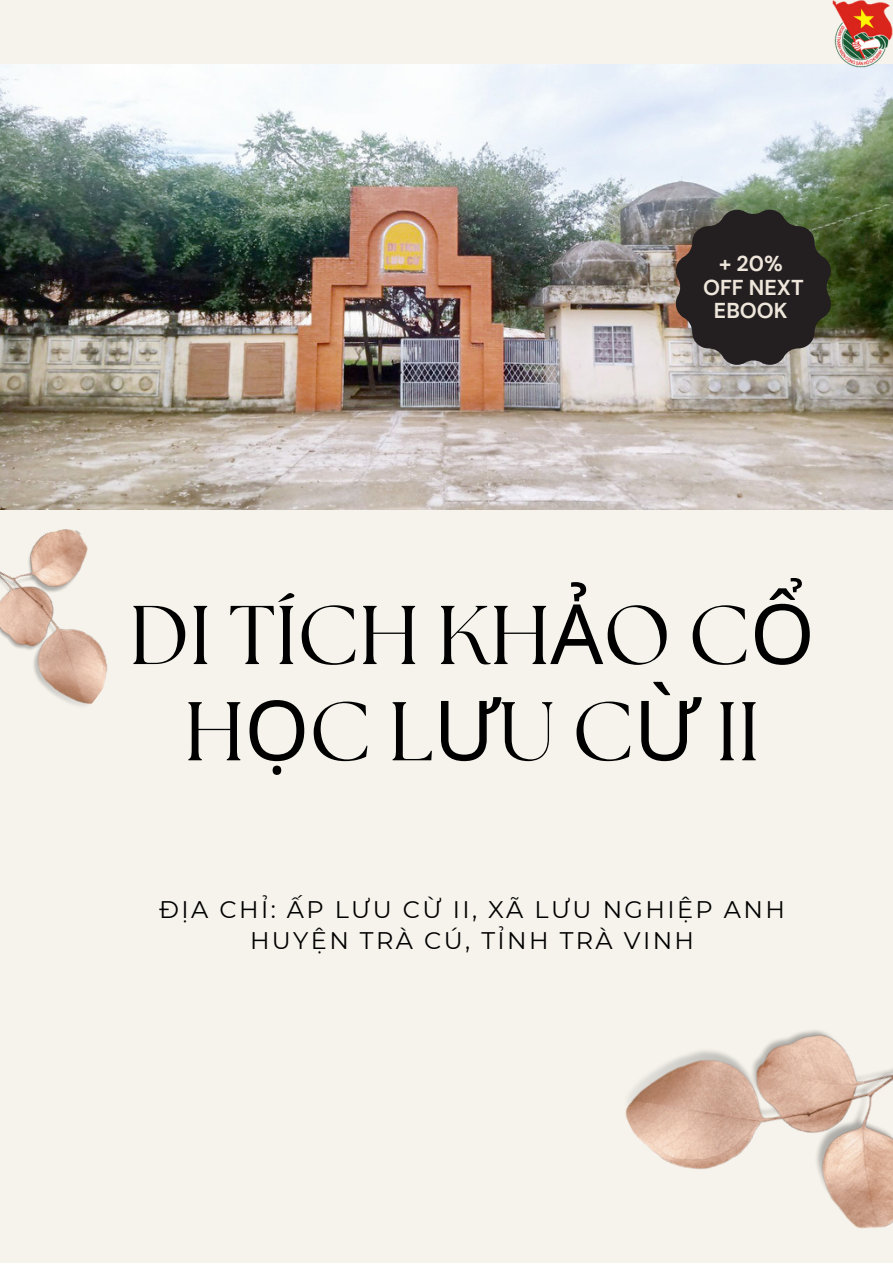
<style>
.page{position:relative;width:893px;height:1264px;background:#fff}
.page>*{position:absolute;margin:0;border:0;box-sizing:border-box;transform-origin:0 0}
.t1{font:83.1px/96.1px "The Seasons";color:#000;text-align:center}
.t2{font:24px/30.3px "Montserrat";letter-spacing:.1em;color:#000;text-align:center}
.t3{font:700 21.45px/23.5px "DM Sans";color:#eee6db;text-align:center}
.s1{font-family:"Noto Sans"}
</style>
<div class="page">
<div style="left:0;top:0;width:892px;height:1262px;background:#f6f3ec"></div>
<img style="left:0;top:64px;width:892px;height:445px">
<svg style="left:675px;top:210px;width:155px;height:155px;background:#3c3834"></svg>
<img style="left:625px;top:1030px;width:267px;height:199px">
<img style="left:0;top:466px;width:169px;height:240px">
<img style="left:832px;top:0;width:60px;height:67px">
<p class="t3" style="left:718px;top:252px;width:66px">+ 20%</p>
<p class="t3" style="left:703px;top:275px;width:102px">OFF NEXT<br>EBOOK</p>
<p class="t1" style="left:129px;top:592px;width:687px">DI TÍCH KH<span class="s1">Ả</span>O C<span class="s1">Ổ<br></span>H<span class="s1">Ọ</span>C L<span class="s1">Ư</span>U C<span class="s1">Ừ</span> II</p>
<p class="t2" style="left:159px;top:894px;width:627px">ĐỊA CHỈ: ẤP LƯU CỪ II, XÃ LƯU NGHIỆP ANH<br>HUYỆN TRÀ CÚ, TỈNH TRÀ VINH</p>
</div>
